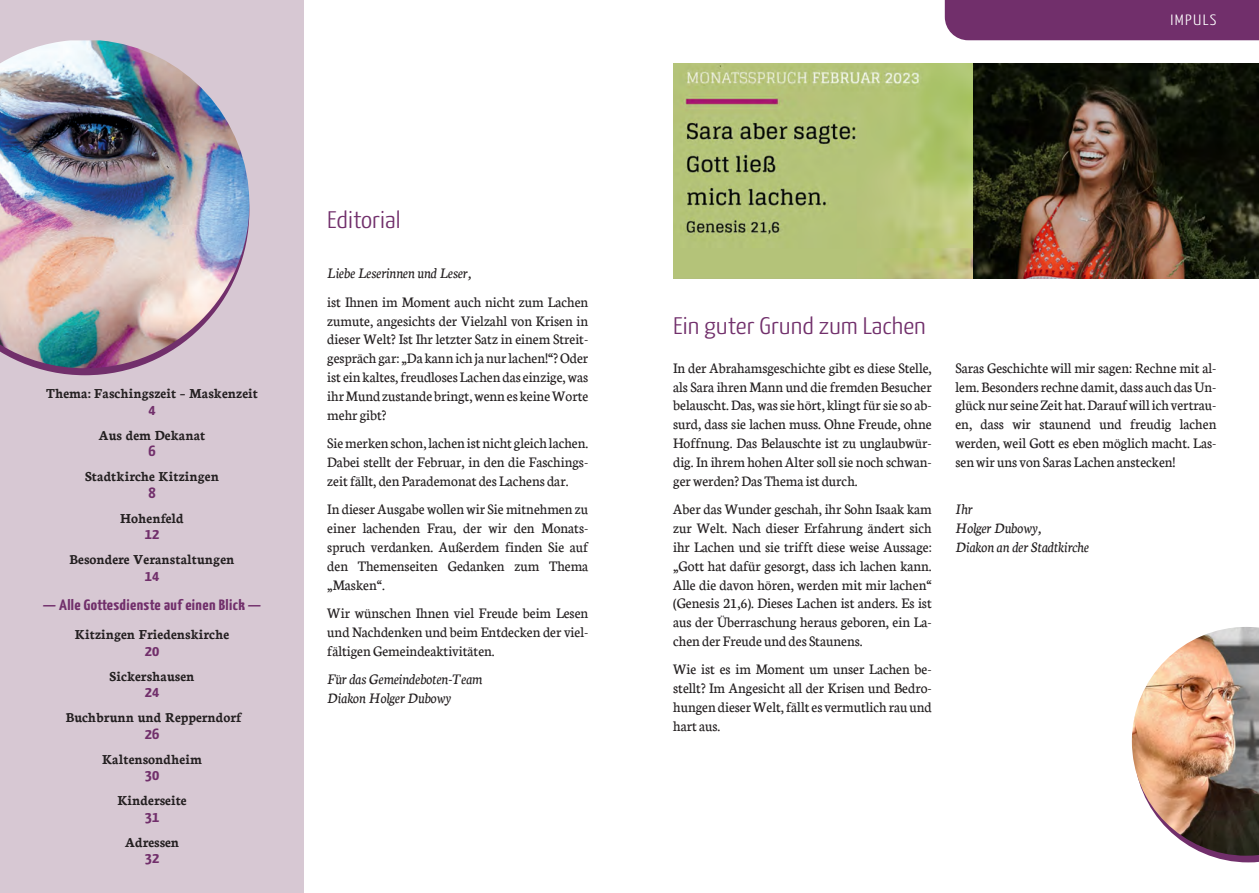
<style>
.page{position:relative;width:1259px;height:893px;background:#fff}
.page>*{position:absolute;margin:0;border:0;box-sizing:border-box;transform-origin:0 0}
.t1{font:300 24px "Yanone Kaffeesatz";color:#712f6b;scale:1.2 1}
.t2{font:15.6px/18.9px "Neuton";color:#231f20;text-align:justify;scale:.96 1}
.t3{font:italic 15.6px/18.9px "Neuton";color:#231f20;scale:.96 1}
.t4{font:700 15px "Yanone Kaffeesatz";letter-spacing:.02em;color:#712f6b;scale:1.2 1}
.t5{font:300 15px "Yanone Kaffeesatz";letter-spacing:.075em;color:#fff;scale:1.2 1}
.t6{font:700 14.7px "Neuton";color:#231f20}
</style>
<div class="page">
<div style="left:0;top:0;width:304px;height:893px;background:#d7c8d3"></div>
<svg style="left:37px;top:368px;width:96px;height:7px"></svg>
<img style="left:0;top:40px;width:249px;height:328px">
<div style="left:944px;top:0;width:315px;height:40px;background:#712f6b"></div>
<img style="left:673px;top:64px;width:586px;height:215px">
<svg style="left:1211px;top:856px;width:48px;height:6px"></svg>
<img style="left:1132px;top:627px;width:127px;height:229px">
<p class="t6" style="left:46px;top:386px;width:213px">Thema: Faschingszeit – Maskenzeit</p>
<p class="t4" style="left:148px;top:400px;width:8px">4</p>
<p class="t6" style="left:99px;top:427px;width:108px">Aus dem Dekanat</p>
<p class="t4" style="left:148px;top:442px;width:8px">6</p>
<p class="t6" style="left:85px;top:469px;width:136px">Stadtkirche Kitzingen</p>
<p class="t4" style="left:148px;top:483px;width:8px">8</p>
<p class="t6" style="left:120px;top:510px;width:65px">Hohenfeld</p>
<p class="t4" style="left:145px;top:525px;width:14px">12</p>
<p class="t6" style="left:70px;top:552px;width:166px">Besondere Veranstaltungen</p>
<p class="t4" style="left:145px;top:566px;width:14px">14</p>
<p class="t4" style="left:43px;top:596px;width:183px">— Alle Gottesdienste auf einen Blick —</p>
<p class="t6" style="left:75px;top:627px;width:156px">Kitzingen Friedenskirche</p>
<p class="t4" style="left:145px;top:641px;width:14px">20</p>
<p class="t6" style="left:110px;top:668px;width:86px">Sickershausen</p>
<p class="t4" style="left:145px;top:683px;width:14px">24</p>
<p class="t6" style="left:66px;top:710px;width:177px">Buchbrunn und Repperndorf</p>
<p class="t4" style="left:145px;top:724px;width:14px">26</p>
<p class="t6" style="left:102px;top:751px;width:102px">Kaltensondheim</p>
<p class="t4" style="left:145px;top:766px;width:14px">30</p>
<p class="t6" style="left:117px;top:793px;width:71px">Kinderseite</p>
<p class="t4" style="left:145px;top:807px;width:14px">31</p>
<p class="t6" style="left:125px;top:834px;width:56px">Adressen</p>
<p class="t4" style="left:145px;top:849px;width:14px">32</p>
<h1 class="t1" style="left:327px;top:205px;width:63px">Editorial</h1>
<p class="t3" style="left:327px;top:264px;width:151px">Liebe Leserinnen und Leser,</p>
<p class="t2" style="left:327px;top:292px;width:273px">ist Ihnen im Moment auch nicht zum Lachen zumute, angesichts der Vielzahl von Krisen in dieser Welt? Ist Ihr letzter Satz in einem Streit&shy;gespräch gar: „Da kann ich ja nur lachen!“? Oder ist ein kaltes, freudloses Lachen das einzige, was ihrMund zustande bringt, wenn es keineWorte mehr gibt?</p>
<p class="t2" style="left:327px;top:434px;width:273px">Siemerken schon,lachenist nicht gleich lachen.<br>Dabei stellt der Februar, in den die Faschings&shy;zeit fällt, den Parademonat des Lachens dar.</p>
<p class="t2" style="left:327px;top:500px;width:273px">In dieser Ausgabe wollen wir Sie mitnehmen zu einer lachenden Frau, der wir den Monats&shy;spruch verdanken. Außerdem finden Sie auf den Themenseiten Gedanken zum Thema „Masken“.</p>
<p class="t2" style="left:327px;top:603px;width:273px">Wir wünschen Ihnen viel Freude beim Lesen und Nachdenken und beim Entdecken der viel&shy;fältigen Gemeindeaktivitäten.</p>
<p class="t3" style="left:327px;top:669px;width:163px">Für das Gemeindeboten-Team<br>Diakon Holger Dubowy</p>
<p class="t5" style="left:1170px;top:10px;width:40px">IMPULS</p>
<h1 class="t1" style="left:673px;top:311px;width:212px">Ein guter Grund zum Lachen</h1>
<p class="t2" style="left:673px;top:358px;width:271px">In der Abrahamsgeschichte gibt es diese Stelle, als Sara ihren Mann und die fremden Besucher belauscht. Das, was sie hört, klingt für sie so ab&shy;surd, dass sie lachen muss. Ohne Freude, ohne Hoffnung. Das Belauschte ist zu unglaubwür&shy;dig. In ihrem hohen Alter soll sie noch schwan&shy;ger werden? Das Thema ist durch.</p>
<p class="t2" style="left:673px;top:500px;width:271px">Aber das Wunder geschah, ihr Sohn Isaak kam zur Welt. Nach dieser Erfahrung ändert sich ihr Lachen und sie trifft diese weise Aussage: „Gott hat dafür gesorgt, dass ich lachen kann.<br>Alle die davon hören, werden mit mir lachen“ (Genesis 21,6). Dieses Lachen ist anders. Es ist aus der Überraschung heraus geboren, ein La&shy;chen der Freude und des Staunens.</p>
<p class="t2" style="left:673px;top:660px;width:271px">Wie ist es im Moment um unser Lachen be&shy;stellt? Im Angesicht all der Krisen und Bedro&shy;hungen dieserWelt, fällt es vermutlich rau und hart aus.</p>
<p class="t2" style="left:955px;top:358px;width:273px">Saras Geschichte will mir sagen: Rechne mit al&shy;lem. Besonders rechne damit, dass auch das Un&shy;glück nur seine Zeit hat. Darauf will ich vertrau&shy;en, dass wir staunend und freudig lachen werden, weil Gott es eben möglich macht. Las&shy;sen wir uns von Saras Lachen anstecken!</p>
<p class="t3" style="left:955px;top:500px;width:141px">Ihr<br>Holger Dubowy,<br>Diakon an der Stadtkirche</p>
</div>
